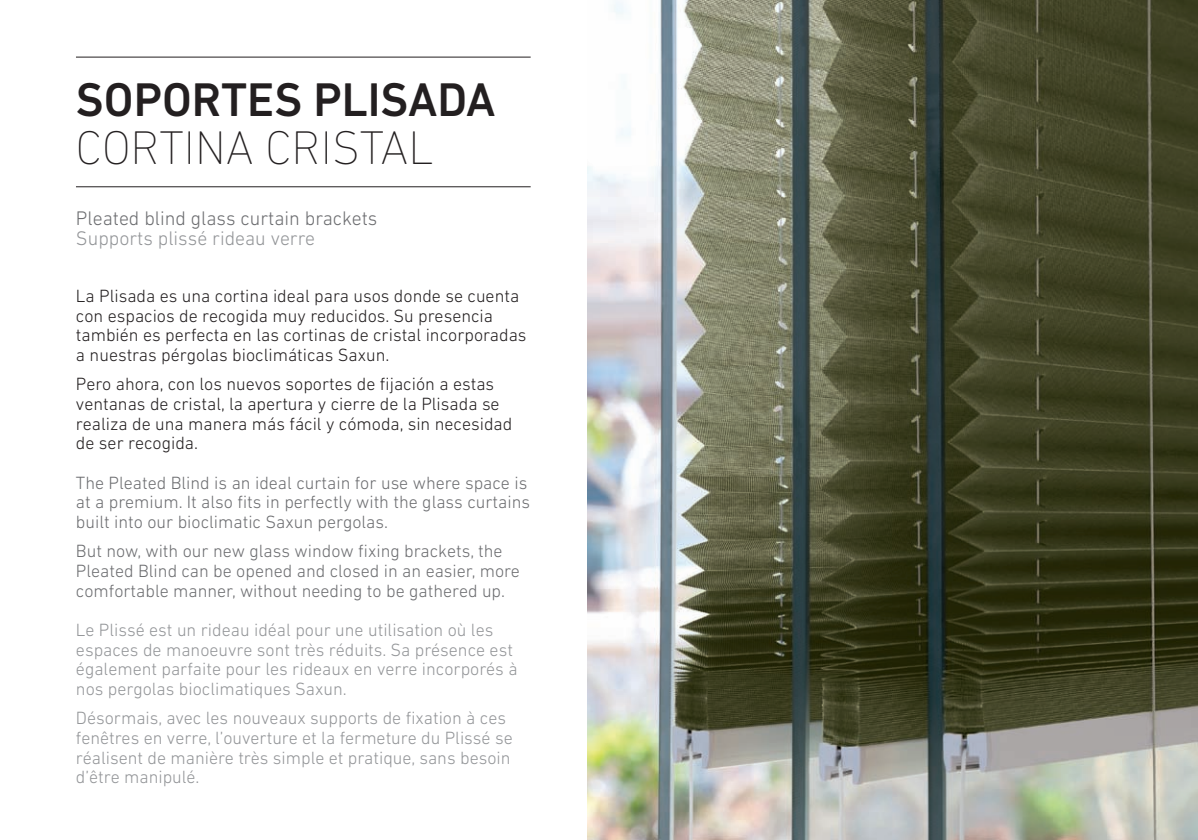
<style>
.page{position:relative;width:1198px;height:840px;background:#fff}
.page>*{position:absolute;margin:0;border:0;box-sizing:border-box;transform-origin:0 0}
.t1{font:500 48px "DIN Next LT Pro";color:#231f20}
.t2{font:200 48px "DIN Next LT Pro";color:#231f20}
.t3{font:300 20px "DIN Next LT Pro";color:#6c6d70}
.t4{font:300 20px "DIN Next LT Pro";color:#939598}
.t5{font:300 18px/19.6px "DIN Next LT Pro";color:#939598}
.t6{font:300 18px/19.6px "DIN Next LT Pro";color:#231f20}
.t7{font:300 18px/19.6px "DIN Next LT Pro";color:#6c6d70}
</style>
<div class="page">
<img style="left:587px;top:0;width:611px;height:839px">
<hr style="left:76px;top:57px;width:455px;height:1px;background:#231f20">
<hr style="left:76px;top:186px;width:455px;height:1px;background:#231f20">
<h1 class="t1" style="left:76px;top:72px;width:421px">SOPORTES PLISADA</h1>
<h1 class="t2" style="left:76px;top:120px;width:359px">CORTINA CRISTAL</h1>
<p class="t3" style="left:76px;top:206px;width:303px">Pleated blind glass curtain brackets</p>
<p class="t4" style="left:76px;top:226px;width:241px">Supports plissé rideau verre</p>
<p class="t6" style="left:76px;top:285px;width:452px">La Plisada es una cortina ideal para usos donde se cuenta con espacios de recogida muy reducidos. Su presencia también es perfecta en las cortinas de cristal incorporadas a nuestras pérgolas bioclimáticas Saxun.</p>
<p class="t6" style="left:76px;top:374px;width:438px">Pero ahora, con los nuevos soportes de fijación a estas ventanas de cristal, la apertura y cierre de la Plisada se realiza de una manera más fácil y cómoda, sin necesidad de ser recogida.</p>
<p class="t7" style="left:76px;top:472px;width:456px">The Pleated Blind is an ideal curtain for use where space is at a premium. It also fits in perfectly with the glass curtains built into our bioclimatic Saxun pergolas.</p>
<p class="t7" style="left:76px;top:541px;width:446px">But now, with our new glass window fixing brackets, the<br>Pleated Blind can be opened and closed in an easier, more comfortable manner, without needing to be gathered up.</p>
<p class="t5" style="left:76px;top:619px;width:443px">Le Plissé est un rideau idéal pour une utilisation où les espaces de manoeuvre sont très réduits. Sa présence est également parfaite pour les rideaux en verre incorporés à nos pergolas bioclimatiques Saxun.</p>
<p class="t5" style="left:76px;top:707px;width:438px">Désormais, avec les nouveaux supports de fixation à ces fenêtres en verre, l’ouverture et la fermeture du Plissé se réalisent de manière très simple et pratique, sans besoin d’être manipulé.</p>
</div>
